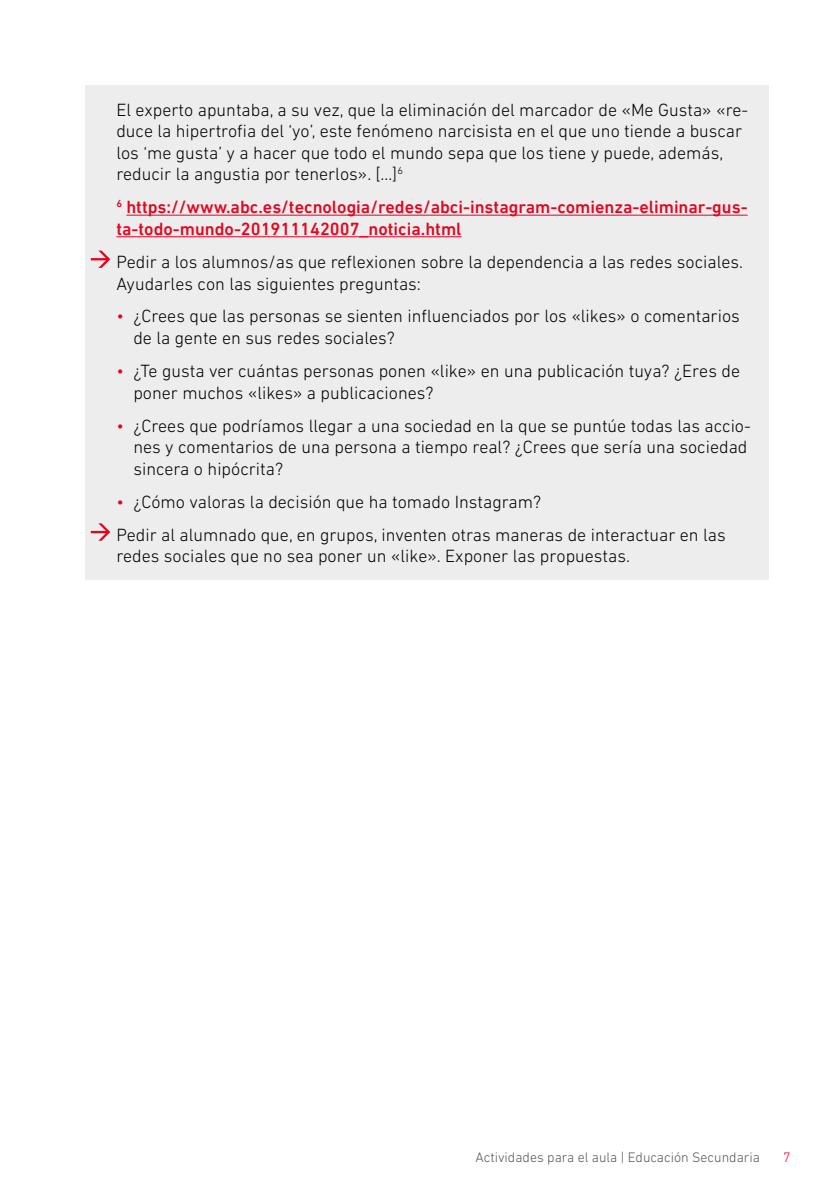
<style>
.page{position:relative;width:840px;height:1191px;background:#fff}
.page>*{position:absolute;margin:0;border:0;box-sizing:border-box;transform-origin:0 0}
.t1{font:300 18px/21.6px "DIN Next LT Pro";color:#000}
.t2{font:500 18px/21.6px "DIN Next LT Pro";color:#e30520}
.t3{font:300 14px "DIN Next LT Pro";color:#575756}
.t4{font:300 14px "DIN Next LT Pro";color:#e30520}
.s1{color:#e30520}
</style>
<div class="page">
<div style="left:85px;top:85px;width:683px;height:494px;background:#ededed"></div>
<hr style="left:126px;top:215px;width:621px;height:1px;background:#e30520">
<hr style="left:116px;top:236px;width:345px;height:1px;background:#e30520">
<svg style="left:91px;top:250px;width:19px;height:18px"></svg>
<svg style="left:91px;top:523px;width:19px;height:18px"></svg>
<p class="t1" style="left:116px;top:98px;width:633px">El experto apuntaba, a su vez, que la eliminación del marcador de «Me Gusta» «re&shy;duce la hipertrofia del ‘yo’, este fenómeno narcisista en el que uno tiende a buscar los ‘me gusta’ y a hacer que todo el mundo sepa que los tiene y puede, además, reducir la angustia por tenerlos». […]<sup>6</sup></p>
<p class="t2" style="left:116px;top:196px;width:632px"><sup>6</sup> https://www.abc.es/tecnologia/redes/abci-instagram-comienza-eliminar-gus&shy;ta-todo-mundo-201911142007_noticia.html</p>
<p class="t1" style="left:116px;top:251px;width:628px">Pedir a los alumnos/as que reflexionen sobre la dependencia a las redes sociales.<br>Ayudarles con las siguientes preguntas:</p>
<p class="t1" style="left:133px;top:305px;width:607px;text-indent:-17px"><span class="s1">•</span> ¿Crees que las personas se sienten influenciados por los «likes» o comentarios de la gente en sus redes sociales?</p>
<p class="t1" style="left:133px;top:360px;width:607px;text-indent:-17px"><span class="s1">•</span> ¿Te gusta ver cuántas personas ponen «like» en una publicación tuya? ¿Eres de poner muchos «likes» a publicaciones?</p>
<p class="t1" style="left:133px;top:414px;width:618px;text-indent:-17px"><span class="s1">•</span> ¿Crees que podríamos llegar a una sociedad en la que se puntúe todas las accio&shy;nes y comentarios de una persona a tiempo real? ¿Crees que sería una sociedad sincera o hipócrita?</p>
<p class="t1" style="left:116px;top:485px;width:610px;line-height:33px"><span class="s1">•</span> ¿Cómo valoras la decisión que ha tomado Instagram?<br>Pedir al alumnado que, en grupos, inventen otras maneras de interactuar en las</p>
<p class="t1" style="left:116px;top:545px;width:515px">redes sociales que no sea poner un «like». Exponer las propuestas.</p>
<p class="t3" style="left:475px;top:1149px;width:286px">Actividades para el aula | Educación Secundaria</p>
<p class="t4" style="left:782px;top:1149px;width:9px">7</p>
</div>
